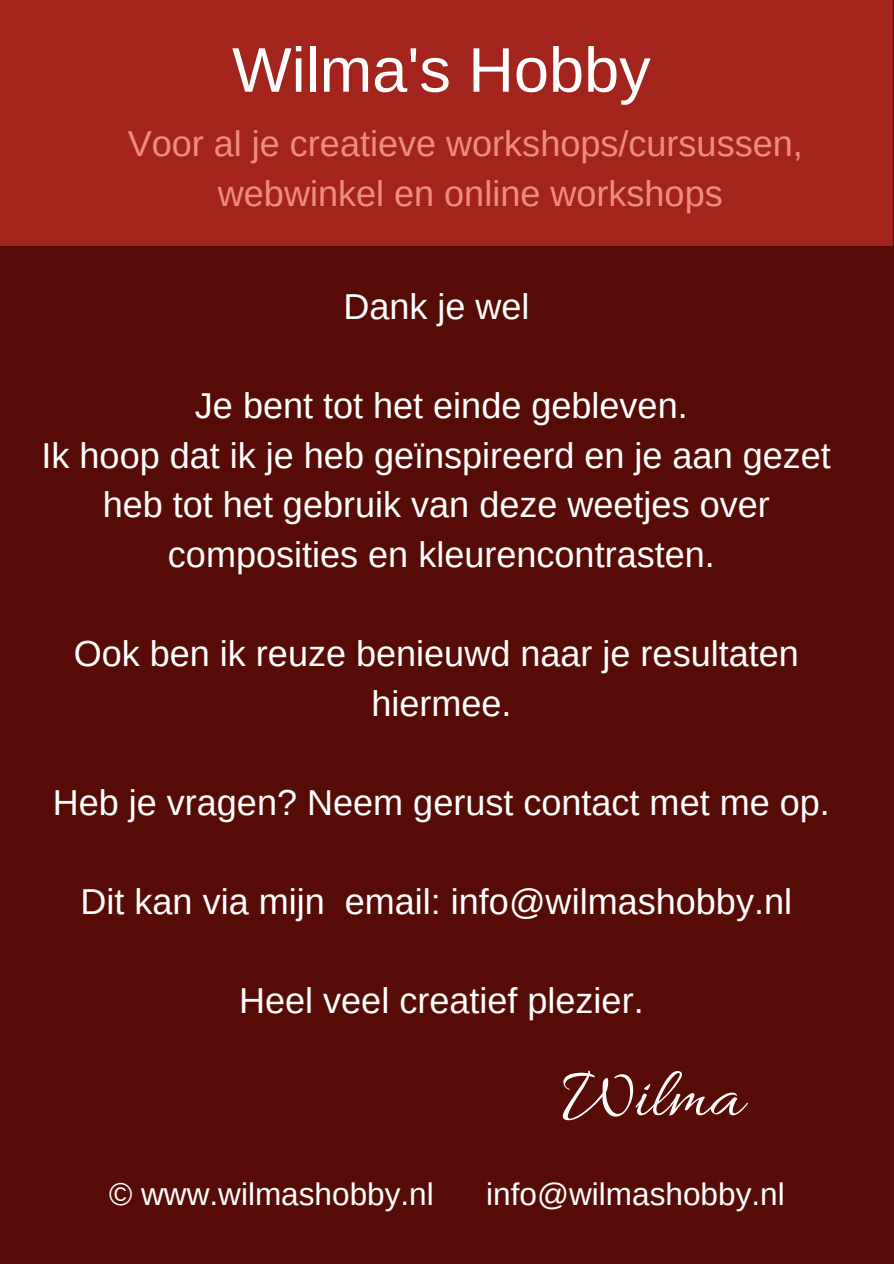
<style>
.page{position:relative;width:894px;height:1264px;background:#fff}
.page>*{position:absolute;margin:0;border:0;box-sizing:border-box;transform-origin:0 0}
.t1{font:72px "Allura";color:#fff}
.t2{font:63px "Arimo";color:#fff}
.t3{font:36px/49.5px "Arimo";color:#fff;text-align:center}
.t4{font:36px/49.5px "Arimo";color:#ef8b85;text-align:center}
.t5{font:31.5px "Arimo";color:#fff}
</style>
<div class="page">
<div style="left:0;top:0;width:893px;height:1263px;background:#560b06"></div>
<div style="left:0;top:0;width:892px;height:246px;background:#a2241c"></div>
<h2 class="t2" style="left:232px;top:35px;width:420px">Wilma's Hobby</h2>
<p class="t4" style="left:128px;top:119px;width:676px">Voor al je creatieve workshops/cursussen, webwinkel en online workshops</p>
<p class="t3" style="left:343px;top:282px;width:188px">Dank je wel</p>
<p class="t3" style="left:42px;top:381px;width:790px">Je bent tot het einde gebleven.<br>Ik hoop dat ik je heb geïnspireerd en je aan gezet heb tot het gebruik van deze weetjes over composities en kleurencontrasten.</p>
<p class="t3" style="left:74px;top:628px;width:726px">Ook ben ik reuze benieuwd naar je resultaten hiermee.</p>
<p class="t3" style="left:53px;top:777px;width:778px">Heb je vragen? Neem gerust contact met me op.</p>
<p class="t3" style="left:80px;top:876px;width:712px">Dit kan via mijn email: info@wilmashobby.nl</p>
<p class="t3" style="left:239px;top:975px;width:406px">Heel veel creatief plezier.</p>
<h1 class="t1" style="left:561px;top:1056px;width:183px">Wilma</h1>
<p class="t5" style="left:109px;top:1176px;width:326px">© www.wilmashobby.nl</p>
<p class="t5" style="left:486px;top:1176px;width:300px">info@wilmashobby.nl</p>
</div>
